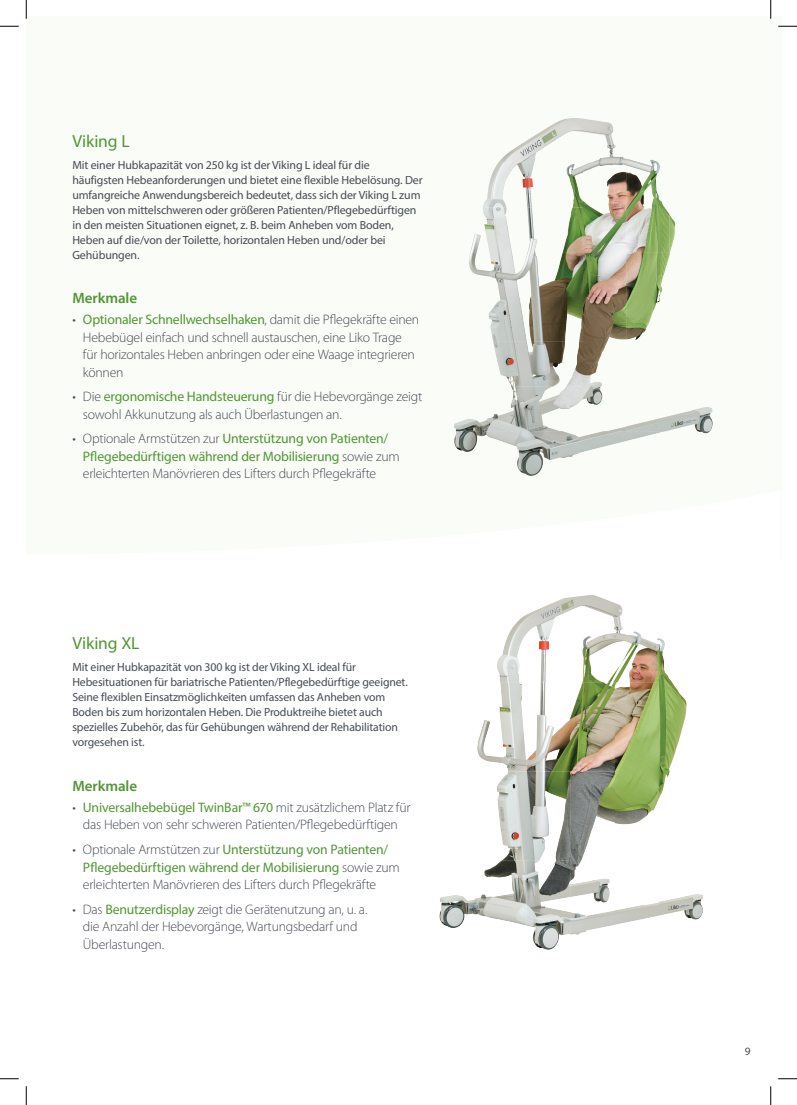
<style>
.page{position:relative;width:797px;height:1105px;background:#fff}
.page>*{position:absolute;margin:0;border:0;box-sizing:border-box;transform-origin:0 0}
.t1{font:17.5px "Myriad Pro";letter-spacing:-.005em;color:#529635}
.t2{font:600 15px "Myriad Pro";letter-spacing:-.005em;color:#529635}
.t3{font:300 13.75px/17.5px "Myriad Pro";letter-spacing:-.02em;color:#464b54}
.t4{font:11.88px/15px "Myriad Pro";letter-spacing:-.01em;color:#464b54}
.t5{font:11.25px "Myriad Pro";color:#464b54}
.s1{font-weight:400;color:#529635}
</style>
<div class="page">
<div style="left:26px;top:16px;width:755px;height:543px;background:#f9fcf7"></div>
<img style="left:498px;top:118px;width:128px;height:45px">
<img style="left:626px;top:159px;width:43px;height:181px">
<img style="left:483px;top:163px;width:100px;height:44px">
<img style="left:583px;top:163px;width:43px;height:34px">
<img style="left:469px;top:207px;width:114px;height:90px">
<img style="left:669px;top:214px;width:6px;height:42px">
<img style="left:489px;top:297px;width:94px;height:45px">
<img style="left:583px;top:297px;width:43px;height:134px">
<img style="left:493px;top:342px;width:90px;height:44px">
<img style="left:454px;top:386px;width:129px;height:90px">
<img style="left:626px;top:407px;width:86px;height:24px">
<img style="left:583px;top:431px;width:127px;height:21px">
<img style="left:497px;top:628px;width:55px;height:54px">
<img style="left:582px;top:628px;width:65px;height:54px">
<img style="left:659px;top:638px;width:27px;height:160px">
<img style="left:477px;top:682px;width:137px;height:89px">
<img style="left:614px;top:682px;width:45px;height:243px">
<img style="left:497px;top:771px;width:69px;height:90px">
<img style="left:570px;top:771px;width:45px;height:164px">
<img style="left:439px;top:860px;width:74px;height:68px">
<img style="left:526px;top:860px;width:45px;height:90px">
<img style="left:659px;top:894px;width:44px;height:26px">
<svg style="left:512px;top:594px;width:111px;height:34px"></svg>
<svg style="left:0;top:25px;width:19px;height:2px"></svg>
<svg style="left:778px;top:25px;width:19px;height:2px"></svg>
<svg style="left:0;top:1078px;width:19px;height:1px"></svg>
<svg style="left:778px;top:1078px;width:19px;height:1px"></svg>
<svg style="left:25px;top:0;width:2px;height:19px"></svg>
<svg style="left:25px;top:1086px;width:2px;height:19px"></svg>
<svg style="left:770px;top:0;width:1px;height:19px"></svg>
<svg style="left:770px;top:1086px;width:1px;height:19px"></svg>
<p class="t1" style="left:72px;top:130px;width:59px">Viking L</p>
<p class="t4" style="left:72px;top:157px;width:352px">Mit einer Hubkapazität von 250 kg ist der Viking L ideal für die häufigsten Hebeanforderungen und bietet eine flexible Hebelösung. Der umfangreiche Anwendungsbereich bedeutet, dass sich der Viking L zum Heben von mittelschweren oder größeren Patienten/Pflegebedürftigen in den meisten Situationen eignet, z. B. beim Anheben vom Boden, Heben auf die/von der Toilette, horizontalen Heben und/oder bei Gehübungen.</p>
<p class="t2" style="left:72px;top:289px;width:66px">Merkmale</p>
<p class="t3" style="left:83px;top:311px;width:338px;text-indent:-11px">• <span class="s1">Optionaler Schnellwechselhaken</span>, damit die Pflegekräfte einen Hebebügel einfach und schnell austauschen, eine Liko Trage für horizontales Heben anbringen oder eine Waage integrieren können</p>
<p class="t3" style="left:83px;top:388px;width:341px;text-indent:-11px">• Die <span class="s1">ergonomische Handsteuerung</span> für die Hebevorgänge zeigt sowohl Akkunutzung als auch Überlastungen an.</p>
<p class="t3" style="left:83px;top:430px;width:318px;text-indent:-11px">• Optionale Armstützen zur <span class="s1">Unterstützung von Patienten/<br>Pflegebedürftigen während der Mobilisierung</span> sowie zum erleichterten Manövrieren des Lifters durch Pflegekräfte</p>
<p class="t1" style="left:72px;top:632px;width:68px">Viking XL</p>
<p class="t4" style="left:72px;top:660px;width:337px">Mit einer Hubkapazität von 300 kg ist der Viking XL ideal für Hebesituationen für bariatrische Patienten/Pflegebedürftige geeignet.<br>Seine flexiblen Einsatzmöglichkeiten umfassen das Anheben vom Boden bis zum horizontalen Heben. Die Produktreihe bietet auch spezielles Zubehör, das für Gehübungen während der Rehabilitation vorgesehen ist.</p>
<p class="t2" style="left:72px;top:776px;width:66px">Merkmale</p>
<p class="t3" style="left:72px;top:799px;width:340px;text-align:center">• <span class="s1">Universalhebebügel TwinBar™ 670</span> mit zusätzlichem Platz für das Heben von sehr schweren Patienten/Pflegebedürftigen</p>
<p class="t3" style="left:83px;top:841px;width:318px;text-indent:-11px">• Optionale Armstützen zur <span class="s1">Unterstützung von Patienten/<br>Pflegebedürftigen während der Mobilisierung</span> sowie zum erleichterten Manövrieren des Lifters durch Pflegekräfte</p>
<p class="t3" style="left:83px;top:900px;width:286px;text-indent:-11px">• Das <span class="s1">Benutzerdisplay</span> zeigt die Gerätenutzung an, u. a. die Anzahl der Hebevorgänge, Wartungsbedarf und<br>Überlastungen.</p>
<p class="t5" style="left:745px;top:1044px;width:7px">9</p>
</div>
